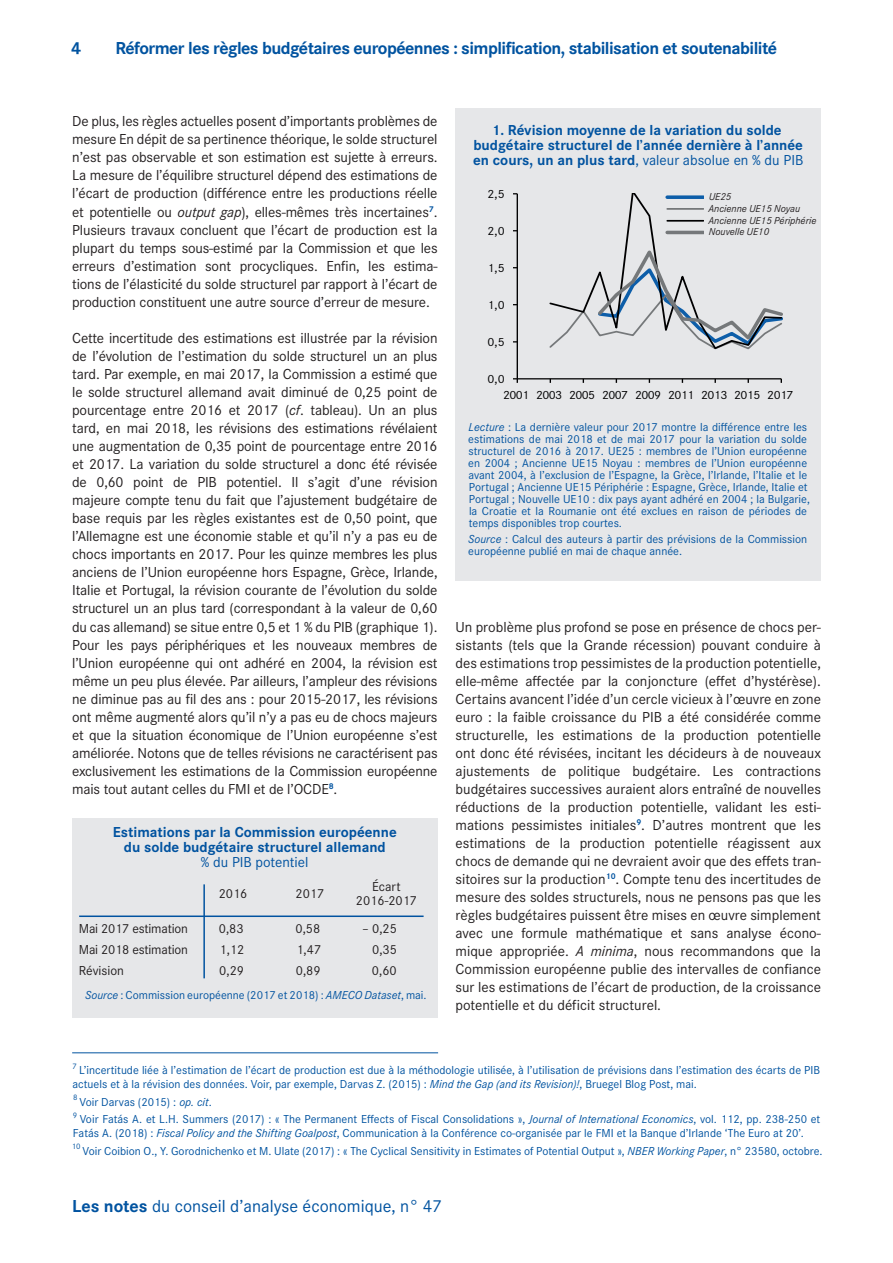
<style>
.page{position:relative;width:893px;height:1263px;background:#fff}
.page>*{position:absolute;margin:0;border:0;box-sizing:border-box;transform-origin:0 0}
.t1{font:700 18px "Corporate S";letter-spacing:-.03em;color:#0153a0}
.t2{font:18px "Corporate S";color:#0153a0}
.Texte___Normal{font:15px/18px "Corporate S";letter-spacing:-.01em;color:#231f20;text-align:justify}
.Illustration___Titre{font:700 15px/15px "Corporate S";color:#0153a0;text-align:center}
.t3{font:13.5px/13.5px "Corporate S";letter-spacing:-.005em;color:#231f20;text-align:center}
.t4{font:12.3px "Corporate S";letter-spacing:-.05em;color:#000001;scale:1.06 1}
.Illustration___Sourc{font:12px/12px "Corporate S";color:#0153a0}
.Texte___Note_BdP_sui{font:12px/13.5px "Corporate S";color:#0153a0}
.Texte___Note_BdP{font:12px/13.5px "Corporate S";color:#0153a0}
.t5{font:italic 10.65px/11.9px "Corporate S";letter-spacing:.01em;color:#000001;scale:1.07 1}
.Texte___Normal-2{font:italic 10.5px "Corporate S";color:#231f20}
.Texte___Note_BdP_sui-2{font:8.25px "Corporate S";color:#0153a0}
.Texte___Note_BdP-2{font:8.25px "Corporate S";color:#0153a0}
.s1{font-style:italic}
.s2{font-weight:400}
.s3{font-weight:700}
</style>
<div class="page">
<hr style="left:72px;top:1052px;width:366px;height:1px;background:#0153a0">
<div style="left:72px;top:818px;width:366px;height:199px;background:#e6e7e9"></div>
<hr style="left:79px;top:915px;width:345px;height:2px;background:#0153a0">
<hr style="left:203px;top:884px;width:2px;height:94px;background:#0153a0">
<div style="left:455px;top:108px;width:366px;height:472px;background:#e6e7e9"></div>
<hr style="left:517px;top:194px;width:1px;height:185px;background:#000001">
<hr style="left:517px;top:378px;width:264px;height:1px;background:#000001">
<svg style="left:513px;top:378px;width:5px;height:5px"></svg>
<svg style="left:549px;top:194px;width:234px;height:156px"></svg>
<svg style="left:667px;top:195px;width:36px;height:4px"></svg>
<hr style="left:667px;top:208px;width:36px;height:2px;background:#75787a">
<hr style="left:667px;top:220px;width:36px;height:2px;background:#000001">
<hr style="left:667px;top:231px;width:36px;height:3px;background:#75787a">
<div style="left:704px;top:185px;width:115px;height:59px;background:#e6e7e9"></div>
<p class="t1" style="left:71px;top:36px;width:12px">4</p>
<p class="t1" style="left:115px;top:36px;width:663px">Réformer les règles budgétaires européennes : simplification, stabilisation et soutenabilité</p>
<p class="Texte___Normal" style="left:72px;top:112px;width:367px">De plus, les règles actuelles posent d’importants problèmes de mesure En dépit de sa pertinence théorique, le solde structurel n’est pas observable et son estimation est sujette à erreurs.<br>La mesure de l’équilibre structurel dépend des estimations de l’écart de production (différence entre les productions réelle et potentielle ou <span class="s1">output gap</span>), elles-mêmes très incertaines<sup>7</sup>.<br>Plusieurs travaux concluent que l’écart de production est la plupart du temps sous-estimé par la Commission et que les erreurs d’estimation sont procycliques. Enfin, les estima&shy;tions de l’élasticité du solde structurel par rapport à l’écart de production constituent une autre source d’erreur de mesure.</p>
<p class="Texte___Normal" style="left:72px;top:328px;width:367px">Cette incertitude des estimations est illustrée par la révision de l’évolution de l’estimation du solde structurel un an plus tard. Par exemple, en mai 2017, la Commission a estimé que le solde structurel allemand avait diminué de 0,25 point de pourcentage entre 2016 et 2017 (<span class="s1">cf</span>. tableau). Un an plus tard, en mai 2018, les révisions des estimations révélaient une augmentation de 0,35 point de pourcentage entre 2016 et 2017. La variation du solde structurel a donc été révisée de 0,60 point de PIB potentiel. Il s’agit d’une révision majeure compte tenu du fait que l’ajustement budgétaire de base requis par les règles existantes est de 0,50 point, que l’Allemagne est une économie stable et qu’il n’y a pas eu de chocs importants en 2017. Pour les quinze membres les plus anciens de l’Union européenne hors Espagne, Grèce, Irlande, Italie et Portugal, la révision courante de l’évolution du solde structurel un an plus tard (correspondant à la valeur de 0,60 du cas allemand) se situe entre 0,5 et 1 % du PIB (graphique 1).<br>Pour les pays périphériques et les nouveaux membres de l’Union européenne qui ont adhéré en 2004, la révision est même un peu plus élevée. Par ailleurs, l’ampleur des révisions ne diminue pas au fil des ans : pour 2015-2017, les révisions ont même augmenté alors qu’il n’y a pas eu de chocs majeurs et que la situation économique de l’Union européenne s’est améliorée. Notons que de telles révisions ne caractérisent pas exclusivement les estimations de la Commission européenne mais tout autant celles du FMI et de l’OCDE<sup>8</sup>.</p>
<p class="Illustration___Titre" style="left:113px;top:824px;width:285px">Estimations par la Commission européenne du solde budgétaire structurel allemand<br><span class="s2">% du PIB potentiel</span></p>
<p class="t3" style="left:219px;top:886px;width:30px">2016</p>
<p class="t3" style="left:296px;top:886px;width:30px">2017</p>
<p class="t3" style="left:356px;top:879px;width:63px">Écart<br>2016-2017</p>
<p class="t3" style="left:79px;top:921px;width:111px">Mai 2017 estimation</p>
<p class="t3" style="left:219px;top:921px;width:26px">0,83</p>
<p class="t3" style="left:295px;top:921px;width:26px">0,58</p>
<p class="t3" style="left:362px;top:921px;width:36px">– 0,25</p>
<p class="t3" style="left:79px;top:942px;width:111px">Mai 2018 estimation</p>
<p class="t3" style="left:220px;top:942px;width:26px">1,12</p>
<p class="t3" style="left:296px;top:942px;width:26px">1,47</p>
<p class="t3" style="left:372px;top:942px;width:26px">0,35</p>
<p class="t3" style="left:79px;top:963px;width:47px">Révision</p>
<p class="t3" style="left:219px;top:963px;width:26px">0,29</p>
<p class="t3" style="left:296px;top:963px;width:26px">0,89</p>
<p class="t3" style="left:372px;top:963px;width:26px">0,60</p>
<p class="Illustration___Sourc" style="left:85px;top:989px;width:343px"><span class="s1">Source</span> : Commission européenne (2017 et 2018) : <span class="s1">AMECO Dataset</span>, mai.</p>
<p class="Illustration___Titre" style="left:473px;top:122px;width:332px">1. Révision moyenne de la variation du solde budgétaire structurel de l’année dernière à l’année en cours, un an plus tard<span class="s2">, valeur absolue en % du PIB</span></p>
<p class="t4" style="left:487px;top:185px;width:18px">2,5</p>
<p class="t4" style="left:487px;top:222px;width:18px">2,0</p>
<p class="t4" style="left:487px;top:259px;width:18px">1,5</p>
<p class="t4" style="left:487px;top:296px;width:18px">1,0</p>
<p class="t4" style="left:487px;top:333px;width:18px">0,5</p>
<p class="t4" style="left:487px;top:371px;width:18px">0,0</p>
<p class="t5" style="left:707px;top:190px;width:84px">EU25<br>Old EU15 Core<br>Old EU15 Periphery<br>New EU10</p>
<p class="Texte___Normal-2" style="left:709px;top:190px;width:24px">UE25</p>
<p class="Texte___Normal-2" style="left:708px;top:202px;width:93px">Ancienne UE15 Noyau</p>
<p class="Texte___Normal-2" style="left:708px;top:213px;width:109px">Ancienne UE15 Périphérie</p>
<p class="Texte___Normal-2" style="left:709px;top:225px;width:62px">Nouvelle UE10</p>
<p class="t4" style="left:503px;top:387px;width:275px">2001 2003 2005 2007 2009 2011 2013 2015 2017</p>
<p class="Illustration___Sourc" style="left:468px;top:421px;width:343px"><span class="s1">Lecture</span> : La dernière valeur pour 2017 montre la différence entre les estimations de mai 2018 et de mai 2017 pour la variation du solde structurel de 2016 à 2017. UE25 : membres de l’Union européenne en 2004 ; Ancienne UE15 Noyau : membres de l’Union européenne avant 2004, à l’exclusion de l’Espagne, la Grèce, l’Irlande, l’Italie et le Portugal ; Ancienne UE15 Périphérie : Espagne, Grèce, Irlande, Italie et Portugal ; Nouvelle UE10 : dix pays ayant adhéré en 2004 ; la Bulgarie, la Croatie et la Roumanie ont été exclues en raison de périodes de temps disponibles trop courtes.</p>
<p class="Illustration___Sourc" style="left:468px;top:533px;width:341px"><span class="s1">Source</span> : Calcul des auteurs à partir des prévisions de la Commission européenne publié en mai de chaque année.</p>
<p class="Texte___Normal" style="left:456px;top:617px;width:367px">Un problème plus profond se pose en présence de chocs per&shy;sistants (tels que la Grande récession) pouvant conduire à des estimations trop pessimistes de la production potentielle, elle-même affectée par la conjoncture (effet d’hystérèse).<br>Certains avancent l’idée d’un cercle vicieux à l’œuvre en zone euro : la faible croissance du PIB a été considérée comme structurelle, les estimations de la production potentielle ont donc été révisées, incitant les décideurs à de nouveaux ajustements de politique budgétaire. Les contractions budgétaires successives auraient alors entraîné de nouvelles réductions de la production potentielle, validant les esti&shy;mations pessimistes initiales<sup>9</sup>. D’autres montrent que les estimations de la production potentielle réagissent aux chocs de demande qui ne devraient avoir que des effets tran&shy;sitoires sur la production<sup>10</sup>. Compte tenu des incertitudes de mesure des soldes structurels, nous ne pensons pas que les règles budgétaires puissent être mises en œuvre simplement avec une formule mathématique et sans analyse écono&shy;mique appropriée. <span class="s1">A minima</span>, nous recommandons que la Commission européenne publie des intervalles de confiance sur les estimations de l’écart de production, de la croissance potentielle et du déficit structurel.</p>
<p class="Texte___Note_BdP-2" style="left:73px;top:1061px;width:6px">7</p>
<p class="Texte___Note_BdP" style="left:73px;top:1063px;width:749px;text-indent:7px">L’incertitude liée à l’estimation de l’écart de production est due à la méthodologie utilisée, à l’utilisation de prévisions dans l’estimation des écarts de PIB actuels et à la révision des données. Voir, par exemple, Darvas Z. (2015) : <span class="s1">Mind the Gap (and its Revision)!</span>, Bruegel Blog Post, mai.</p>
<p class="Texte___Note_BdP_sui-2" style="left:73px;top:1092px;width:6px">8</p>
<p class="Texte___Note_BdP_sui" style="left:79px;top:1094px;width:134px">Voir Darvas (2015) : <span class="s1">op. cit</span>.</p>
<p class="Texte___Note_BdP_sui-2" style="left:73px;top:1110px;width:6px">9</p>
<p class="Texte___Note_BdP_sui" style="left:73px;top:1112px;width:749px;text-indent:7px">Voir Fatás A. et L.H. Summers (2017) : « The Permanent Effects of Fiscal Consolidations », <span class="s1">Journal of International Economics</span>, vol. 112, pp. 238-250 et<br>Fatás A. (2018) : <span class="s1">Fiscal Policy and the Shifting Goalpost</span>, Communication à la Conférence co-organisée par le FMI et la Banque d’Irlande ‘The Euro at 20’.</p>
<p class="Texte___Note_BdP_sui-2" style="left:72px;top:1141px;width:10px">10</p>
<p class="Texte___Note_BdP_sui" style="left:83px;top:1143px;width:741px">Voir Coibion O., Y. Gorodnichenko et M. Ulate (2017) : « The Cyclical Sensitivity in Estimates of Potential Output », <span class="s1">NBER Working Paper</span>, n° 23580, octobre.</p>
<p class="t2" style="left:72px;top:1194px;width:371px"><span class="s3">Les notes</span> du conseil d’analyse économique, n° 47</p>
</div>
